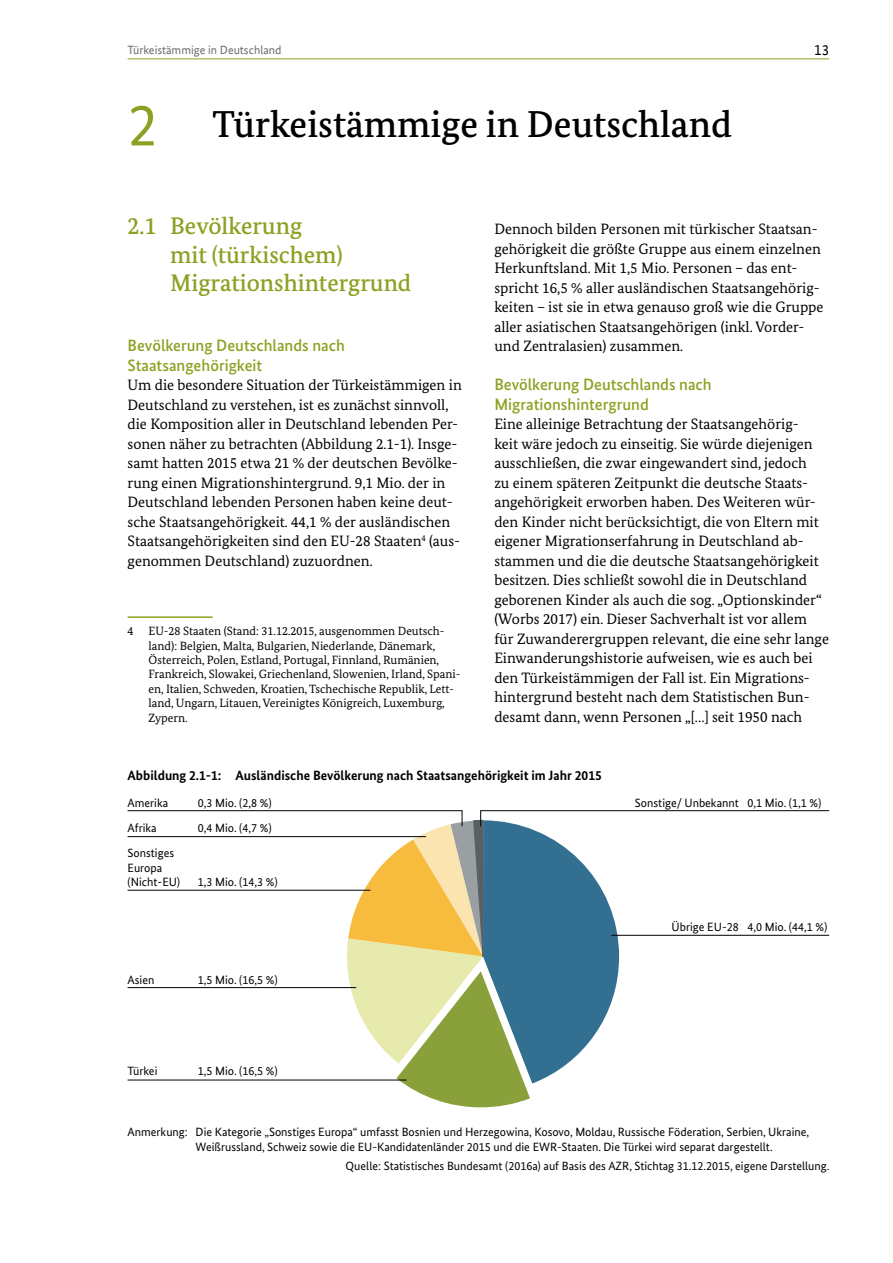
<style>
.page{position:relative;width:893px;height:1263px;background:#fff}
.page>*{position:absolute;margin:0;border:0;box-sizing:border-box;transform-origin:0 0}
.Kapitelzahl{font:60px "Bundes Sans Office T";color:#8ca122}
._1_Überschrift{font:500 37.5px "Bundes Serif";color:#000}
._1_1_Überschrift{font:500 24px/28.5px "Bundes Serif";color:#8ca122}
.Überschrift_Bold_Grü{font:500 16.5px/19.5px "Bundes Sans";color:#8ca122}
.Fließtext_WP{font:15px/19.5px "Bundes Serif";color:#000}
.t1{font:15px "Bundes Sans Office T";color:#000}
.Abbildungsüberschrif{font:700 13.5px "Bundes Sans";color:#000}
.Fußnote{font:12px/14.4px "Bundes Serif";color:#000}
.Anmerkungen{font:12px/14.4px "Bundes Sans";color:#000}
.Tabellenzahl{font:12px/14.4px "Bundes Sans";color:#000}
.Quelle{font:12px "Bundes Sans";color:#000}
.t2{font:12px "Bundes Sans Office T";color:#6d6e71}
</style>
<div class="page">
<hr style="left:128px;top:59px;width:701px;height:1px;background:#8ca122">
<hr style="left:128px;top:616px;width:85px;height:2px;background:#8ca122">
<svg style="left:127px;top:810px;width:703px;height:297px"></svg>
<hr style="left:611px;top:935px;width:218px;height:1px;background:#000">
<p class="t2" style="left:128px;top:43px;width:156px">Türkeistämmige in Deutschland</p>
<p class="t1" style="left:814px;top:41px;width:16px">13</p>
<p class="Kapitelzahl" style="left:128px;top:91px;width:31px">2</p>
<p class="_1_Überschrift" style="left:213px;top:101px;width:521px">Türkeistämmige in Deutschland</p>
<p class="_1_1_Überschrift" style="left:170px;top:211px;width:243px;text-indent:-43px">2.1 Bevölkerung<br>mit (türkischem)<br>Migrationshintergrund</p>
<p class="Überschrift_Bold_Grü" style="left:128px;top:335px;width:219px">Bevölkerung Deutschlands nach<br>Staatsangehörigkeit</p>
<p class="Fließtext_WP" style="left:128px;top:375px;width:336px">Um die besondere Situation der Türkeistämmigen in Deutschland zu verstehen, ist es zunächst sinnvoll, die Komposition aller in Deutschland lebenden Per&shy;sonen näher zu betrachten (Abbildung 2.1-1). Insge&shy;samt hatten 2015 etwa 21 % der deutschen Bevölke&shy;rung einen Migrationshintergrund. 9,1 Mio. der in Deutschland lebenden Personen haben keine deut&shy;sche Staatsangehörigkeit. 44,1 % der ausländischen Staatsangehörigkeiten sind den EU-28 Staaten<sup>4</sup> (aus&shy;genommen Deutschland) zuzuordnen.</p>
<p class="Fußnote" style="left:128px;top:624px;width:7px">4</p>
<p class="Fußnote" style="left:149px;top:624px;width:313px">EU-28 Staaten (Stand: 31.12.2015, ausgenommen Deutsch&shy;land): Belgien, Malta, Bulgarien, Niederlande, Dänemark, Österreich, Polen, Estland, Portugal, Finnland, Rumänien, Frankreich, Slowakei, Griechenland, Slowenien, Irland, Spani&shy;en, Italien, Schweden, Kroatien, Tschechische Republik, Lett&shy;land, Ungarn, Litauen, Vereinigtes Königreich, Luxemburg, Zypern.</p>
<p class="Fließtext_WP" style="left:494px;top:219px;width:331px">Dennoch bilden Personen mit türkischer Staatsan&shy;gehörigkeit die größte Gruppe aus einem einzelnen Herkunftsland. Mit 1,5 Mio. Personen – das ent&shy;spricht 16,5 % aller ausländischen Staatsangehörig&shy;keiten – ist sie in etwa genauso groß wie die Gruppe aller asiatischen Staatsangehörigen (inkl. Vorder&shy;und Zentralasien) zusammen.</p>
<p class="Überschrift_Bold_Grü" style="left:494px;top:374px;width:219px">Bevölkerung Deutschlands nach<br>Migrationshintergrund</p>
<p class="Fließtext_WP" style="left:494px;top:414px;width:336px">Eine alleinige Betrachtung der Staatsangehörig-<br>keit wäre jedoch zu einseitig. Sie würde diejenigen ausschließen, die zwar eingewandert sind, jedoch<br>zu einem späteren Zeitpunkt die deutsche Staats&shy;angehörigkeit erworben haben. Des Weiteren wür&shy;den Kinder nicht berücksichtigt, die von Eltern mit eigener Migrationserfahrung in Deutschland ab&shy;stammen und die die deutsche Staatsangehörigkeit besitzen. Dies schließt sowohl die in Deutschland geborenen Kinder als auch die sog. „Optionskinder“ (Worbs 2017) ein. Dieser Sachverhalt ist vor allem für Zuwanderergruppen relevant, die eine sehr lange Einwanderungshistorie aufweisen, wie es auch bei den Türkeistämmigen der Fall ist. Ein Migrations&shy;hintergrund besteht nach dem Statistischen Bun&shy;desamt dann, wenn Personen „[…] seit 1950 nach</p>
<p class="Abbildungsüberschrif" style="left:128px;top:767px;width:476px">Abbildung 2.1‑1: Ausländische Bevölkerung nach Staatsangehörigkeit im Jahr 2015</p>
<p class="Tabellenzahl" style="left:128px;top:795px;width:42px">Amerika</p>
<p class="Tabellenzahl" style="left:198px;top:795px;width:75px">0,3 Mio. (2,8 %)</p>
<p class="Tabellenzahl" style="left:128px;top:820px;width:31px">Afrika</p>
<p class="Tabellenzahl" style="left:198px;top:820px;width:75px">0,4 Mio. (4,7 %)</p>
<p class="Tabellenzahl" style="left:128px;top:846px;width:54px">Sonstiges<br>Europa (Nicht-EU)</p>
<p class="Tabellenzahl" style="left:198px;top:874px;width:81px">1,3 Mio. (14,3 %)</p>
<p class="Tabellenzahl" style="left:128px;top:972px;width:28px">Asien</p>
<p class="Tabellenzahl" style="left:198px;top:972px;width:81px">1,5 Mio. (16,5 %)</p>
<p class="Tabellenzahl" style="left:128px;top:1063px;width:31px">Türkei</p>
<p class="Tabellenzahl" style="left:198px;top:1063px;width:81px">1,5 Mio. (16,5 %)</p>
<p class="Tabellenzahl" style="left:635px;top:795px;width:105px">Sonstige/ Unbekannt</p>
<p class="Tabellenzahl" style="left:747px;top:795px;width:75px">0,1 Mio. (1,1 %)</p>
<p class="Tabellenzahl" style="left:672px;top:920px;width:69px">Übrige EU-28</p>
<p class="Tabellenzahl" style="left:747px;top:920px;width:81px">4,0 Mio. (44,1 %)</p>
<p class="Anmerkungen" style="left:196px;top:1125px;width:615px;text-indent:-68px">Anmerkung: Die Kategorie „Sonstiges Europa“ umfasst Bosnien und Herzegowina, Kosovo, Moldau, Russische Föderation, Serbien, Ukraine,<br>Weißrussland, Schweiz sowie die EU-Kandidatenländer 2015 und die EWR-Staaten. Die Türkei wird separat dargestellt.</p>
<p class="Quelle" style="left:346px;top:1158px;width:485px">Quelle: Statistisches Bundesamt (2016a) auf Basis des AZR, Stichtag 31.12.2015, eigene Darstellung.</p>
</div>
